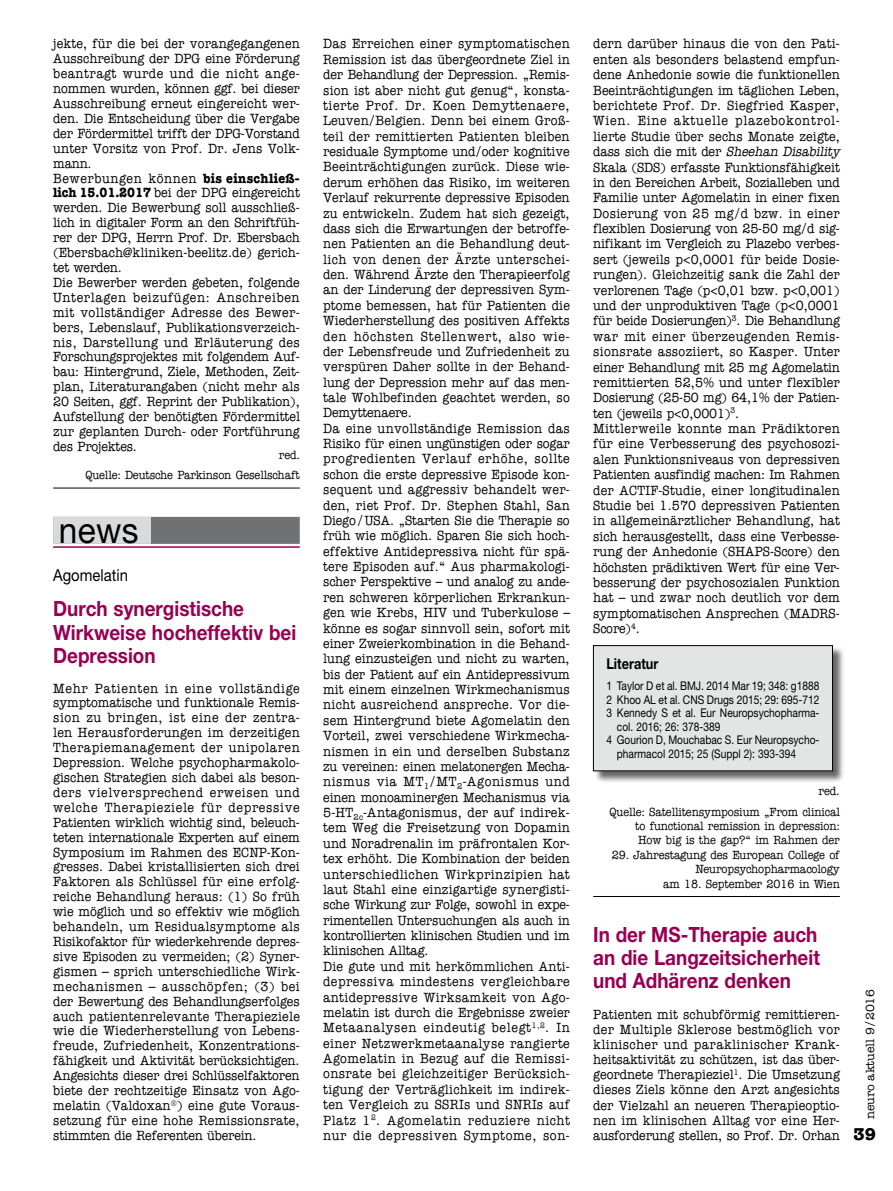
<style>
.page{position:relative;width:893px;height:1191px;background:#fff}
.page>*{position:absolute;margin:0;border:0;box-sizing:border-box;transform-origin:0 0}
.t1{font:36px "Helvetica Neue LT Std";color:#000;scale:.93 1}
.t2{font:700 21px/23.4px "Helvetica Neue LT Std";color:#970052;scale:.9 1}
.t3{font:700 17.25px "American Typewriter";color:#000}
.t4{font:16.5px "Helvetica Neue LT Std";color:#000;scale:.9 1}
.t5{font:700 15px "Helvetica Neue LT Std";color:#000;scale:.85 1}
.t6{font:500 13.5px/15.3px "American Typewriter";letter-spacing:.01em;color:#000;scale:.9 1}
.t7{font:500 12px/14.4px "American Typewriter";letter-spacing:-.01em;color:#000;text-align:right;scale:.9 1}
.t8{font:12px "Helvetica Neue LT Std";color:#000;scale:.85 1}
.t9{font:500 12px "American Typewriter";letter-spacing:-.01em;color:#000}
.s1{font-weight:700}
.s2{font-style:italic}
</style>
<div class="page">
<hr style="left:593px;top:896px;width:247px;height:1px;background:#000">
<div style="left:594px;top:646px;width:251px;height:137px;background:#000;opacity:.6"></div>
<div style="left:593px;top:645px;width:239px;height:126px;background:#e3e4e4"></div>
<div style="left:593px;top:645px;width:240px;height:126px;border:1px solid #000"></div>
<hr style="left:53px;top:488px;width:247px;height:1px;background:#000">
<div style="left:53px;top:517px;width:247px;height:27px;background:#707172"></div>
<div style="left:53px;top:517px;width:98px;height:27px;background:#d9dadb"></div>
<hr style="left:53px;top:546px;width:247px;height:2px;background:#970052">
<p class="t6" style="left:53px;top:37px;width:276px;line-height:14.9px">jekte, für die bei der vorangegangenen Ausschreibung der DPG eine Förderung beantragt wurde und die nicht ange&shy;nommen wurden, können ggf. bei dieser Ausschreibung erneut eingereicht wer&shy;den. Die Entscheidung über die Vergabe der Fördermittel trifft der DPG-Vorstand unter Vorsitz von Prof. Dr. Jens Volk&shy;mann.<br>Bewerbungen können <span class="s1">bis einschließ&shy;lich 15.01.2017</span> bei der DPG eingereicht werden. Die Bewerbung soll ausschließ&shy;lich in digitaler Form an den Schriftfüh&shy;rer der DPG, Herrn Prof. Dr. Ebersbach (Ebersbach@kliniken-beelitz.de) gerich&shy;tet werden.<br>Die Bewerber werden gebeten, folgende Unterlagen beizufügen: Anschreiben mit vollständiger Adresse des Bewer&shy;bers, Lebenslauf, Publikationsverzeich&shy;nis, Darstellung und Erläuterung des Forschungsprojektes mit folgendem Auf&shy;bau: Hintergrund, Ziele, Methoden, Zeit&shy;plan, Literaturangaben (nicht mehr als 20 Seiten, ggf. Reprint der Publikation), Aufstellung der benötigten Fördermittel zur geplanten Durch- oder Fortführung des Projektes.</p>
<p class="t7" style="left:85px;top:445px;width:240px;line-height:20.1px">red.<br>Quelle: Deutsche Parkinson Gesellschaft</p>
<h1 class="t1" style="left:59px;top:509px;width:87px">news</h1>
<p class="t4" style="left:53px;top:565px;width:85px">Agomelatin</p>
<h2 class="t2" style="left:53px;top:597px;width:272px">Durch synergistische<br>Wirkweise hocheffektiv bei<br>Depression</h2>
<p class="t6" style="left:53px;top:681px;width:276px;line-height:14.9px;text-align:justify">Mehr Patienten in eine vollständige symptomatische und funktionale Remis&shy;sion zu bringen, ist eine der zentra&shy;len Herausforderungen im derzeitigen Therapiemanagement der unipolaren Depression. Welche psychopharmakolo&shy;gischen Strategien sich dabei als beson&shy;ders vielversprechend erweisen und welche Therapieziele für depressive Patienten wirklich wichtig sind, beleuch&shy;teten internationale Experten auf einem Symposium im Rahmen des ECNP-Kon&shy;gresses. Dabei kristallisierten sich drei Faktoren als Schlüssel für eine erfolg&shy;reiche Behandlung heraus: (1) So früh wie möglich und so effektiv wie möglich behandeln, um Residualsymptome als Risikofaktor für wiederkehrende depres&shy;sive Episoden zu vermeiden; (2) Syner&shy;gismen – sprich unterschiedliche Wirk&shy;mechanismen – ausschöpfen; (3) bei der Bewertung des Behandlungserfolges auch patientenrelevante Therapieziele wie die Wiederherstellung von Lebens&shy;freude, Zufriedenheit, Konzentrations&shy;fähigkeit und Aktivität berücksichtigen.<br>Angesichts dieser drei Schlüsselfaktoren biete der rechtzeitige Einsatz von Ago&shy;melatin (Valdoxan<sup>®</sup>) eine gute Voraus&shy;setzung für eine hohe Remissionsrate, stimmten die Referenten überein.</p>
<p class="t6" style="left:323px;top:36px;width:276px">Das Erreichen einer symptomatischen Remission ist das übergeordnete Ziel in der Behandlung der Depression. „Remis&shy;sion ist aber nicht gut genug“, konsta&shy;tierte Prof. Dr. Koen Demyttenaere, Leuven/Belgien. Denn bei einem Groß&shy;teil der remittierten Patienten bleiben residuale Symptome und/oder kognitive Beeinträchtigungen zurück. Diese wie&shy;derum erhöhen das Risiko, im weiteren Verlauf rekurrente depressive Episoden zu entwickeln. Zudem hat sich gezeigt, dass sich die Erwartungen der betroffe&shy;nen Patienten an die Behandlung deut&shy;lich von denen der Ärzte unterschei&shy;den. Während Ärzte den Therapieerfolg an der Linderung der depressiven Sym&shy;ptome bemessen, hat für Patienten die Wiederherstellung des positiven Affekts den höchsten Stellenwert, also wie&shy;der Lebensfreude und Zufriedenheit zu verspüren Daher sollte in der Behand&shy;lung der Depression mehr auf das men&shy;tale Wohlbefinden geachtet werden, so Demyttenaere.<br>Da eine unvollständige Remission das Risiko für einen ungünstigen oder sogar progredienten Verlauf erhöhe, sollte schon die erste depressive Episode kon&shy;sequent und aggressiv behandelt wer&shy;den, riet Prof. Dr. Stephen Stahl, San Diego/USA. „Starten Sie die Therapie so früh wie möglich. Sparen Sie sich hoch&shy;effektive Antidepressiva nicht für spä&shy;tere Episoden auf.“ Aus pharmakologi&shy;scher Perspektive – und analog zu ande&shy;ren schweren körperlichen Erkrankun&shy;gen wie Krebs, HIV und Tuberkulose – könne es sogar sinnvoll sein, sofort mit einer Zweierkombination in die Behand&shy;lung einzusteigen und nicht zu warten, bis der Patient auf ein Antidepressivum mit einem einzelnen Wirkmechanismus nicht ausreichend anspreche. Vor die&shy;sem Hintergrund biete Agomelatin den Vorteil, zwei verschiedene Wirkmecha&shy;nismen in ein und derselben Substanz zu vereinen: einen melatonergen Mecha&shy;nismus via MT<sub>1</sub>/MT<sub>2</sub>-Agonismus und einen monoaminergen Mechanismus via 5-HT<sub>2c</sub>-Antagonismus, der auf indirek&shy;tem Weg die Freisetzung von Dopamin und Noradrenalin im präfrontalen Kor&shy;tex erhöht. Die Kombination der beiden unterschiedlichen Wirkprinzipien hat laut Stahl eine einzigartige synergisti&shy;sche Wirkung zur Folge, sowohl in expe&shy;rimentellen Untersuchungen als auch in kontrollierten klinischen Studien und im klinischen Alltag.<br>Die gute und mit herkömmlichen Anti&shy;depressiva mindestens vergleichbare antidepressive Wirksamkeit von Ago&shy;melatin ist durch die Ergebnisse zweier Metaanalysen eindeutig belegt<sup>1,2</sup>. In einer Netzwerkmetaanalyse rangierte Agomelatin in Bezug auf die Remissi&shy;onsrate bei gleichzeitiger Berücksich&shy;tigung der Verträglichkeit im indirek&shy;ten Vergleich zu SSRIs und SNRIs auf Platz 1<sup>2</sup>. Agomelatin reduziere nicht nur die depressiven Symptome, son-</p>
<p class="t6" style="left:593px;top:36px;width:276px">dern darüber hinaus die von den Pati&shy;enten als besonders belastend empfun&shy;dene Anhedonie sowie die funktionellen Beeinträchtigungen im täglichen Leben, berichtete Prof. Dr. Siegfried Kasper, Wien. Eine aktuelle plazebokontrol&shy;lierte Studie über sechs Monate zeigte, d a s s s i c h d i e m i t d e r <span class="s2">Sheehan Disability </span>Skala (SDS) erfasste Funktionsfähigkeit in den Bereichen Arbeit, Sozialleben und Familie unter Agomelatin in einer fixen Dosierung von 25 mg/d bzw. in einer flexiblen Dosierung von 25-50 mg/d sig&shy;nifikant im Vergleich zu Plazebo verbes&shy;sert (jeweils p&lt;0,0001 für beide Dosie&shy;rungen). Gleichzeitig sank die Zahl der verlorenen Tage (p&lt;0,01 bzw. p&lt;0,001) und der unproduktiven Tage (p&lt;0,0001 für beide Dosierungen)<sup>3</sup>. Die Behandlung war mit einer überzeugenden Remis&shy;sionsrate assoziiert, so Kasper. Unter einer Behandlung mit 25 mg Agomelatin remittierten 52,5% und unter flexibler Dosierung (25-50 mg) 64,1% der Patien&shy;ten (jeweils p&lt;0,0001)<sup>3</sup>.<br>Mittlerweile konnte man Prädiktoren für eine Verbesserung des psychosozi&shy;alen Funktionsniveaus von depressiven Patienten ausfindig machen: Im Rahmen der ACTIF-Studie, einer longitudinalen Studie bei 1.570 depressiven Patienten in allgemeinärztlicher Behandlung, hat sich herausgestellt, dass eine Verbesse&shy;rung der Anhedonie (SHAPS-Score) den höchsten prädiktiven Wert für eine Ver&shy;besserung der psychosozialen Funktion hat – und zwar noch deutlich vor dem symptomatischen Ansprechen (MADRS-Score)<sup>4</sup>.</p>
<p class="t5" style="left:606px;top:654px;width:63px">Literatur</p>
<p class="t8" style="left:606px;top:679px;width:252px">1 Taylor D et al. BMJ. 2014 Mar 19; 348: g1888</p>
<p class="t8" style="left:606px;top:692px;width:252px">2 Khoo AL et al. CNS Drugs 2015; 29: 695-712</p>
<p class="t8" style="left:606px;top:706px;width:252px">3 Kennedy S et al. Eur Neuropsychopharma-</p>
<p class="t8" style="left:617px;top:719px;width:123px">col. 2016; 26: 378-389</p>
<p class="t8" style="left:606px;top:733px;width:252px">4 Gourion D, Mouchabac S. Eur Neuropsycho-</p>
<p class="t8" style="left:617px;top:746px;width:212px">pharmacol 2015; 25 (Suppl 2): 393-394</p>
<p class="t7" style="left:609px;top:781px;width:257px;line-height:20.4px">red.<br>Quelle: Satellitensymposium „From clinical</p>
<p class="t7" style="left:635px;top:819px;width:229px;text-align:left">to functional remission in depression:<br>How big is the gap?“ im Rahmen der</p>
<p class="t7" style="left:612px;top:847px;width:255px">29. Jahrestagung des European College of<br>Neuropsychopharmacology<br>am 18. September 2016 in Wien</p>
<h2 class="t2" style="left:593px;top:922px;width:253px">In der MS-Therapie auch an die Langzeitsicherheit und Adhärenz denken</h2>
<p class="t6" style="left:593px;top:1006px;width:276px;text-align:justify">Patienten mit schubförmig remittieren&shy;der Multiple Sklerose bestmöglich vor klinischer und paraklinischer Krank&shy;heitsaktivität zu schützen, ist das über&shy;geordnete Therapieziel<sup>1</sup>. Die Umsetzung dieses Ziels könne den Arzt angesichts der Vielzahl an neueren Therapieoptio&shy;nen im klinischen Alltag vor eine Her&shy;ausforderung stellen, so Prof. Dr. Orhan</p>
<p class="t9" style="left:863px;top:1119px;width:132px;rotate:-90deg">neuro aktuell 9/2016</p>
<p class="t3" style="left:854px;top:1124px;width:24px">39</p>
</div>
